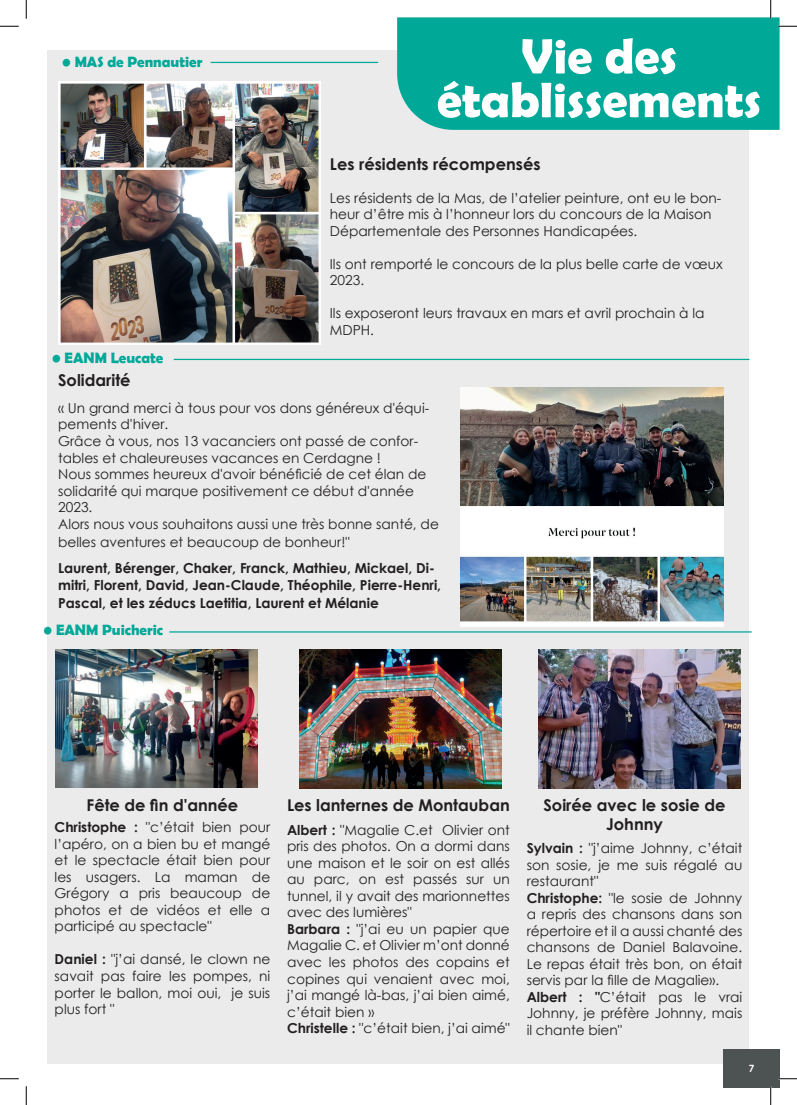
<style>
.page{position:relative;width:797px;height:1105px;background:#fff}
.page>*{position:absolute;margin:0;border:0;box-sizing:border-box;transform-origin:0 0}
.t1{font:700 50px/43.8px "Berlin Sans FB Demi";color:#fff;text-align:center}
.t2{font:700 16.25px/19.5px "Century Gothic";color:#231f20;text-align:center}
.t3{font:700 15px "Berlin Sans FB Demi";color:#00a898}
.t4{font:13.75px/16.5px "Century Gothic";color:#231f20}
.t5{font:700 13.75px/16.5px "Century Gothic";color:#231f20}
.t6{font:700 10px "Century Gothic";color:#fff}
.s1{font-weight:700}
.s2{font-weight:700;font-style:italic}
</style>
<div class="page">
<div style="left:48px;top:50px;width:701px;height:1014px;background:#ebebeb"></div>
<div style="left:723px;top:1048px;width:56px;height:39px;background:#4d5352"></div>
<div style="left:397px;top:17px;width:382px;height:113px;background:#00a898"></div>
<hr style="left:211px;top:62px;width:167px;height:1px;background:#00a898">
<img style="left:58px;top:82px;width:262px;height:262px">
<hr style="left:174px;top:359px;width:575px;height:1px;background:#00a898">
<img style="left:460px;top:388px;width:263px;height:238px">
<hr style="left:169px;top:631px;width:582px;height:1px;background:#00a898">
<img style="left:56px;top:649px;width:201px;height:139px">
<img style="left:539px;top:649px;width:201px;height:139px">
<img style="left:299px;top:649px;width:202px;height:139px">
<svg style="left:0;top:25px;width:19px;height:2px"></svg>
<svg style="left:778px;top:25px;width:19px;height:2px"></svg>
<svg style="left:0;top:1078px;width:19px;height:1px"></svg>
<svg style="left:778px;top:1078px;width:19px;height:1px"></svg>
<svg style="left:25px;top:0;width:2px;height:19px"></svg>
<svg style="left:25px;top:1086px;width:2px;height:19px"></svg>
<svg style="left:770px;top:0;width:1px;height:19px"></svg>
<svg style="left:770px;top:1086px;width:1px;height:19px"></svg>
<p class="t3" style="left:62px;top:53px;width:142px">• MAS de Pennautier</p>
<h1 class="t1" style="left:437px;top:34px;width:326px">Vie des établissements</h1>
<p class="t2" style="left:330px;top:153px;width:212px">Les résidents récompensés</p>
<p class="t4" style="left:330px;top:189px;width:393px">Les résidents de la Mas, de l’atelier peinture, ont eu le bon&shy;heur d’être mis à l’honneur lors du concours de la Maison<br>Départementale des Personnes Handicapées.</p>
<p class="t4" style="left:330px;top:255px;width:394px">Ils ont remporté le concours de la plus belle carte de vœux<br>2023.</p>
<p class="t4" style="left:330px;top:305px;width:376px">Ils exposeront leurs travaux en mars et avril prochain à la<br>MDPH.</p>
<p class="t3" style="left:52px;top:349px;width:113px">• EANM Leucate</p>
<p class="t2" style="left:58px;top:370px;width:74px">Solidarité</p>
<p class="t4" style="left:58px;top:400px;width:382px">« Un grand merci à tous pour vos dons généreux d'équi&shy;pements d'hiver.<br>Grâce à vous, nos 13 vacanciers ont passé de confor&shy;tables et chaleureuses vacances en Cerdagne !<br>Nous sommes heureux d'avoir bénéficié de cet élan de solidarité qui marque positivement ce début d'année 2023.<br>Alors nous vous souhaitons aussi une très bonne santé, de</p>
<p class="t4" style="left:58px;top:533px;width:293px">belles aventures et beaucoup de bonheur!"</p>
<p class="t5" style="left:58px;top:559px;width:384px">Laurent, Bérenger, Chaker, Franck, Mathieu, Mickael, Di&shy;mitri, Florent, David, Jean-Claude, Théophile, Pierre-Henri,</p>
<p class="t5" style="left:58px;top:594px;width:322px">Pascal, et les zéducs Laetitia, Laurent et Mélanie</p>
<p class="t3" style="left:43px;top:621px;width:121px">• EANM Puicheric</p>
<p class="t2" style="left:87px;top:795px;width:153px">Fête de fin d'année</p>
<p class="t4" style="left:55px;top:819px;width:217px;text-align:justify"><span class="s1">Christophe :</span> "c’était bien pour l’apéro, on a bien bu et mangé et le spectacle était bien pour les usagers. La maman de Grégory a pris beaucoup de photos et de vidéos et elle a participé au spectacle"</p>
<p class="t4" style="left:55px;top:951px;width:217px;text-align:justify"><span class="s1">Daniel :</span> "j’ai dansé, le clown ne savait pas faire les pompes, ni porter le ballon, moi oui, je suis plus fort "</p>
<p class="t2" style="left:287px;top:795px;width:224px">Les lanternes de Montauban</p>
<p class="t4" style="left:287px;top:821px;width:224px"><span class="s1">Albert :</span> "Magalie C.et Olivier ont pris des photos. On a dormi dans une maison et le soir on est allés au parc, on est passés sur un tunnel, il y avait des marionnettes avec des lumières"<br><span class="s1">Barbara :</span> "j’ai eu un papier que<br>Magalie C. et Olivier m’ont donné avec les photos des copains et copines qui venaient avec moi, j’ai mangé là-bas, j’ai bien aimé, c’était bien »<br><span class="s1">Christelle :</span> "c’était bien, j’ai aimé"</p>
<p class="t2" style="left:543px;top:795px;width:184px">Soirée avec le sosie de<br>Johnny</p>
<p class="t4" style="left:526px;top:840px;width:217px"><span class="s1">Sylvain :</span> "j’aime Johnny, c’était son sosie, je me suis régalé au restaurant"<br><span class="s1">Christophe:</span> "le sosie de Johnny a repris des chansons dans son répertoire et il a aussi chanté des chansons de Daniel Balavoine.<br>Le repas était très bon, on était servis par la fille de Magalie».<br><span class="s1">Albert :</span> <span class="s2">"</span>C’était pas le vrai<br>Johnny, je préfère Johnny, mais il chante bien"</p>
<p class="t6" style="left:748px;top:1061px;width:7px">7</p>
</div>
